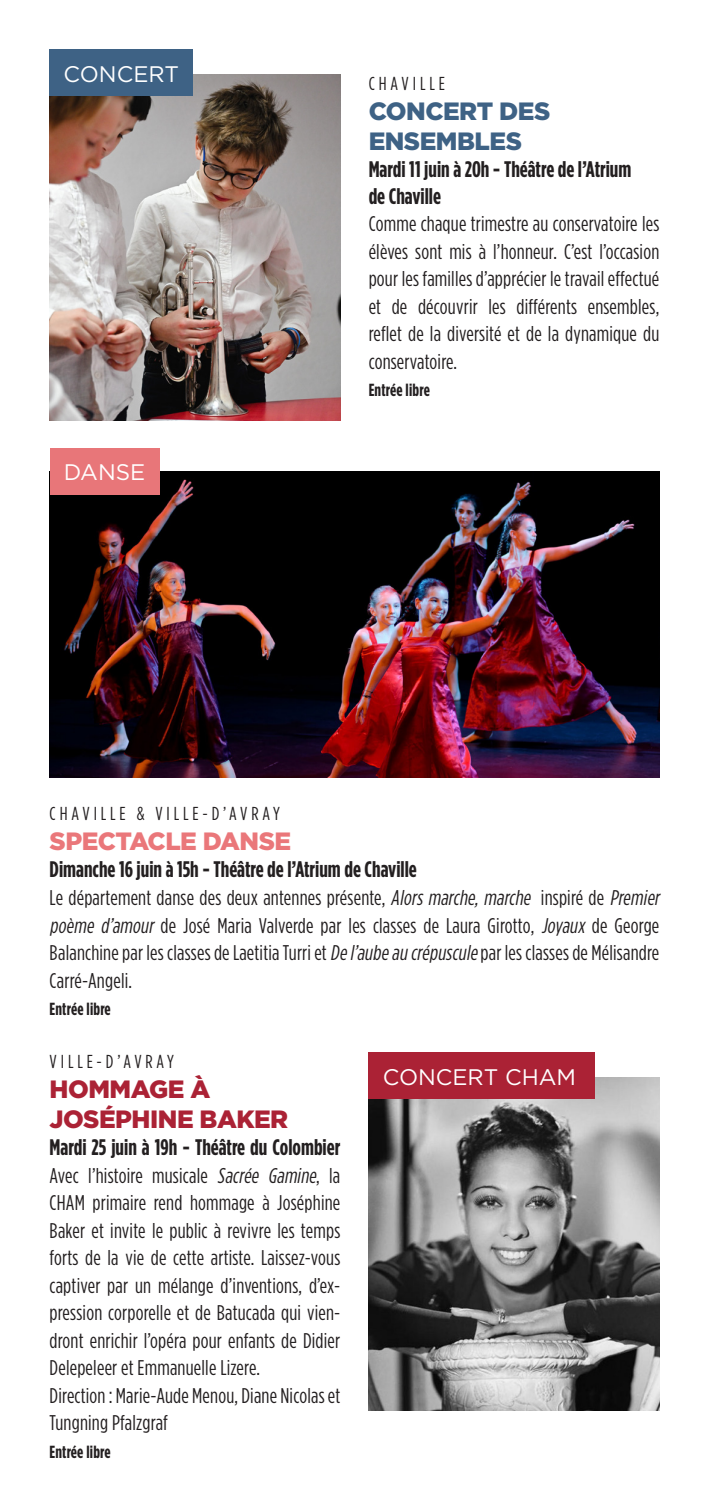
<style>
.page{position:relative;width:709px;height:1489px;background:#fff}
.page>*{position:absolute;margin:0;border:0;box-sizing:border-box;transform-origin:0 0}
.TITRE{font:900 25px "Gotham";letter-spacing:-.02em;color:#ab2235}
.TITRE-2{font:900 25px "Gotham";letter-spacing:-.02em;color:#3e6285}
.TITRE-3{font:900 25px "Gotham";letter-spacing:-.02em;color:#ea777a}
.DATE-LIEU{font:700 22.5px/27px "Gotham Condensed";color:#231f20}
.THEME{font:22.5px "Gotham";color:#fff}
.DATE-LIEU-2{font:21.25px/27.5px "Gotham Condensed";letter-spacing:.01em;color:#231f20;text-align:justify}
.TITRE-4{font:18.75px "Gotham Condensed";letter-spacing:.21em;color:#231f20}
.DATE-LIEU-3{font:700 17.5px "Gotham Condensed";letter-spacing:.01em;color:#231f20}
.s1{font-style:italic}
</style>
<div class="page">
<img style="left:49px;top:75px;width:291px;height:345px">
<div style="left:49px;top:50px;width:144px;height:46px;background:#3e6285"></div>
<img style="left:50px;top:471px;width:609px;height:307px">
<img style="left:369px;top:1077px;width:290px;height:333px">
<div style="left:50px;top:448px;width:109px;height:46px;background:#e87679"></div>
<div style="left:369px;top:1052px;width:226px;height:46px;background:#ab2235"></div>
<p class="THEME" style="left:64px;top:59px;width:117px">CONCERT</p>
<p class="THEME" style="left:64px;top:457px;width:83px">DANSE</p>
<p class="TITRE-4" style="left:369px;top:72px;width:78px">CHAVILLE</p>
<p class="TITRE-2" style="left:369px;top:93px;width:183px">CONCERT DES</p>
<p class="TITRE-2" style="left:369px;top:123px;width:155px">ENSEMBLES</p>
<p class="DATE-LIEU" style="left:369px;top:155px;width:264px">Mardi 11 juin à 20h - Théâtre de l’Atrium de Chaville</p>
<p class="DATE-LIEU-2" style="left:369px;top:210px;width:292px">Comme chaque trimestre au conservatoire les élèves sont mis à l’honneur. C’est l’occasion pour les familles d’apprécier le travail effectué et de découvrir les différents ensembles, reflet de la diversité et de la dynamique du conservatoire.</p>
<p class="DATE-LIEU-3" style="left:369px;top:380px;width:63px">Entrée libre</p>
<p class="TITRE-4" style="left:50px;top:803px;width:232px">CHAVILLE &amp; VILLE-D’AVRAY</p>
<p class="TITRE-3" style="left:50px;top:824px;width:243px">SPECTACLE DANSE</p>
<p class="DATE-LIEU" style="left:50px;top:855px;width:369px">Dimanche 16 juin à 15h - Théâtre de l’Atrium de Chaville</p>
<p class="DATE-LIEU-2" style="left:50px;top:883px;width:615px;text-align:left">Le département danse des deux antennes présente, <span class="s1">Alorsmarche,marche</span> inspiré de <span class="s1">Premier poème d’amour</span> de José Maria Valverde par les classes de Laura Girotto, <span class="s1">Joyaux</span> de George Balanchine par les classes de Laetitia Turri et <span class="s1">De l’aube au crépuscule</span> par les classes de Mélisandre Carré-Angeli.</p>
<p class="DATE-LIEU-3" style="left:50px;top:998px;width:63px">Entrée libre</p>
<p class="TITRE-4" style="left:50px;top:1050px;width:126px">VILLE-D’AVRAY</p>
<p class="TITRE" style="left:50px;top:1071px;width:162px">HOMMAGE À</p>
<p class="TITRE" style="left:50px;top:1101px;width:240px">JOSÉPHINE BAKER</p>
<p class="DATE-LIEU" style="left:50px;top:1133px;width:292px">Mardi 25 juin à 19h - Théâtre du Colombier</p>
<p class="DATE-LIEU-2" style="left:50px;top:1161px;width:292px">Avec l’histoire musicale <span class="s1">Sacrée Gamine</span>, la CHAM primaire rend hommage à Joséphine Baker et invite le public à revivre les temps forts de la vie de cette artiste. Laissez-vous captiver par un mélange d’inventions, d’ex&shy;pression corporelle et de Batucada qui vien&shy;dront enrichir l’opéra pour enfants de Didier Delepeleer et Emmanuelle Lizere.</p>
<p class="DATE-LIEU-2" style="left:50px;top:1381px;width:292px">Direction : Marie-Aude Menou, Diane Nicolas et<br>Tungning Pfalzgraf</p>
<p class="DATE-LIEU-3" style="left:50px;top:1441px;width:63px">Entrée libre</p>
<p class="THEME" style="left:383px;top:1062px;width:195px">CONCERT CHAM</p>
</div>
